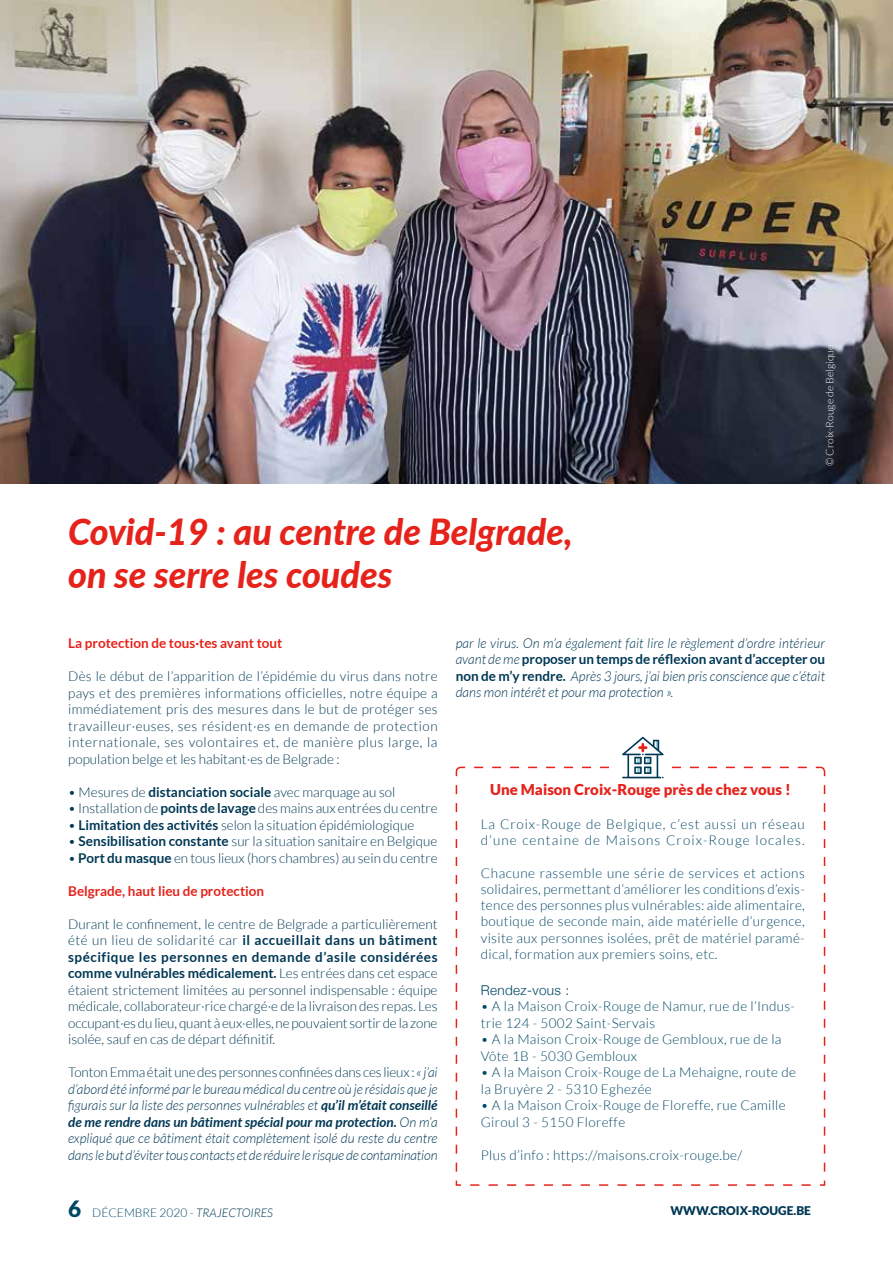
<style>
.page{position:relative;width:893px;height:1263px;background:#fff}
.page>*{position:absolute;margin:0;border:0;box-sizing:border-box;transform-origin:0 0}
.t1{font:italic 800 36px/43.2px "Lato";color:#e5231b}
.t2{font:900 15px "Lato";color:#e5231b}
.t3{font:300 13.5px/16.5px "Lato";color:#003855;text-align:justify}
.t4{font:300 13.5px/16.2px "Lato";letter-spacing:.025em;color:#004766}
.t5{font:italic 300 13.5px/16.5px "Lato";letter-spacing:-.01em;color:#003855;text-align:justify}
.t6{font:300 13.5px/16.2px "Lato";letter-spacing:.08em;color:#004766}
.t7{font:700 13.5px "Lato";color:#e5231b}
.t8{font:300 13.5px "Helvetica Neue";letter-spacing:.025em;color:#004766}
.t9{font:300 12px "Lato";color:#004766}
.t10{font:900 12px "Lato";color:#003855}
.t11{font:300 10.5px "Lato";color:#fff}
.s1{font-weight:700}
.s2{font-style:normal}
.s3{font-weight:700;font-style:normal}
.s4{font-weight:900;font-size:22.5px}
.s5{font-style:italic;color:#003855}
</style>
<div class="page">
<svg style="left:455px;top:766px;width:371px;height:420px"></svg>
<div style="left:618px;top:741px;width:50px;height:50px;background:#fff;border-radius:50%"></div>
<svg style="left:470px;top:737px;width:337px;height:41px"></svg>
<img style="left:0;top:0;width:893px;height:483px">
<h1 class="t1" style="left:68px;top:509px;width:506px">Covid-19 : au centre de Belgrade, on se serre les coudes</h1>
<p class="t11" style="left:824px;top:466px;width:123px;rotate:-90deg">© Croix-Rouge de Belgique</p>
<p class="t7" style="left:68px;top:635px;width:216px">La protection de tous·tes avant tout</p>
<p class="t3" style="left:68px;top:668px;width:371px">Dès le début de l’apparition de l’épidémie du virus dans notre pays et des premières informations officielles, notre équipe a immédiatement pris des mesures dans le but de protéger ses travailleur·euses, ses résident·es en demande de protection internationale, ses volontaires et, de manière plus large, la population belge et les habitant·es de Belgrade :</p>
<p class="t3" style="left:68px;top:783px;width:329px">• Mesures de <span class="s1">distanciation sociale</span> avec marquage au sol</p>
<p class="t3" style="left:68px;top:800px;width:371px">• Installation de <span class="s1">points de lavage</span> des mains aux entrées du centre</p>
<p class="t3" style="left:68px;top:816px;width:348px">• <span class="s1">Limitation des activités</span> selon la situation épidémiologique</p>
<p class="t3" style="left:68px;top:833px;width:371px">• <span class="s1">Sensibilisation constante</span> sur la situation sanitaire en Belgique</p>
<p class="t3" style="left:68px;top:849px;width:371px">• <span class="s1">Port du masque</span> en tous lieux (hors chambres) au sein du centre</p>
<p class="t7" style="left:68px;top:883px;width:198px">Belgrade, haut lieu de protection</p>
<p class="t3" style="left:68px;top:915px;width:371px">Durant le confinement, le centre de Belgrade a particulièrement été un lieu de solidarité car <span class="s1">il accueillait dans un bâtiment spécifique les personnes en demande d’asile considérées comme vulnérables médicalement.</span> Les entrées dans cet espace étaient strictement limitées au personnel indispensable : équipe médicale, collaborateur·rice chargé·e de la livraison des repas. Les occupant·es du lieu, quant à eux·elles, ne pouvaient sortir de la zone isolée, sauf en cas de départ définitif.</p>
<p class="t5" style="left:68px;top:1064px;width:371px"><span class="s2">Tonton Emma était une des personnes confinées dans ces lieux :</span> « j’ai d’abord été informé par le bureau médical du centre où je résidais que je figurais sur la liste des personnes vulnérables et <span class="s1">qu’il m’était conseillé de me rendre dans un bâtiment spécial pour ma protection.</span> On m’a expliqué que ce bâtiment était complètement isolé du reste du centre dans le but d’éviter tous contacts et de réduire le risque de contamination</p>
<p class="t5" style="left:456px;top:635px;width:371px">par le virus. On m’a également fait lire le règlement d’ordre intérieur avant de me <span class="s3">proposer un temps de réflexion avant d’accepter ou non de m’y rendre.</span> Après 3 jours, j’ai bien pris conscience que c’était dans mon intérêt et pour ma protection ».</p>
<p class="t2" style="left:490px;top:781px;width:302px">Une Maison Croix-Rouge près de chez vous !</p>
<p class="t6" style="left:481px;top:816px;width:325px">La Croix-Rouge de Belgique, c’est aussi un réseau d’une centaine de Maisons Croix-Rouge locales.</p>
<p class="t4" style="left:481px;top:865px;width:326px;text-align:justify">Chacune rassemble une série de services et actions solidaires, permettant d’améliorer les conditions d’exis&shy;tence des personnes plus vulnérables: aide alimentaire, boutique de seconde main, aide matérielle d’urgence, visite aux personnes isolées, prêt de matériel paramé&shy;dical, formation aux premiers soins, etc.</p>
<p class="t8" style="left:481px;top:979px;width:90px">Rendez-vous :</p>
<p class="t4" style="left:481px;top:998px;width:316px">• A la Maison Croix-Rouge de Namur, rue de l’Indus&shy;trie 124 - 5002 Saint-Servais</p>
<p class="t4" style="left:481px;top:1031px;width:302px">• A la Maison Croix-Rouge de Gembloux, rue de la<br>Vôte 1B - 5030 Gembloux</p>
<p class="t4" style="left:481px;top:1064px;width:317px">• A la Maison Croix-Rouge de La Mehaigne, route de la Bruyère 2 - 5310 Eghezée</p>
<p class="t4" style="left:481px;top:1097px;width:306px">• A la Maison Croix-Rouge de Floreffe, rue Camille<br>Giroul 3 - 5150 Floreffe</p>
<p class="t4" style="left:481px;top:1147px;width:263px">Plus d’info : https://maisons.croix-rouge.be/</p>
<p class="t9" style="left:68px;top:1206px;width:207px"><span class="s4">6</span> DÉCEMBRE 2020 - <span class="s5">TRAJECTOIRES</span></p>
<p class="t10" style="left:670px;top:1204px;width:142px">WWW.CROIX-ROUGE.BE</p>
</div>
